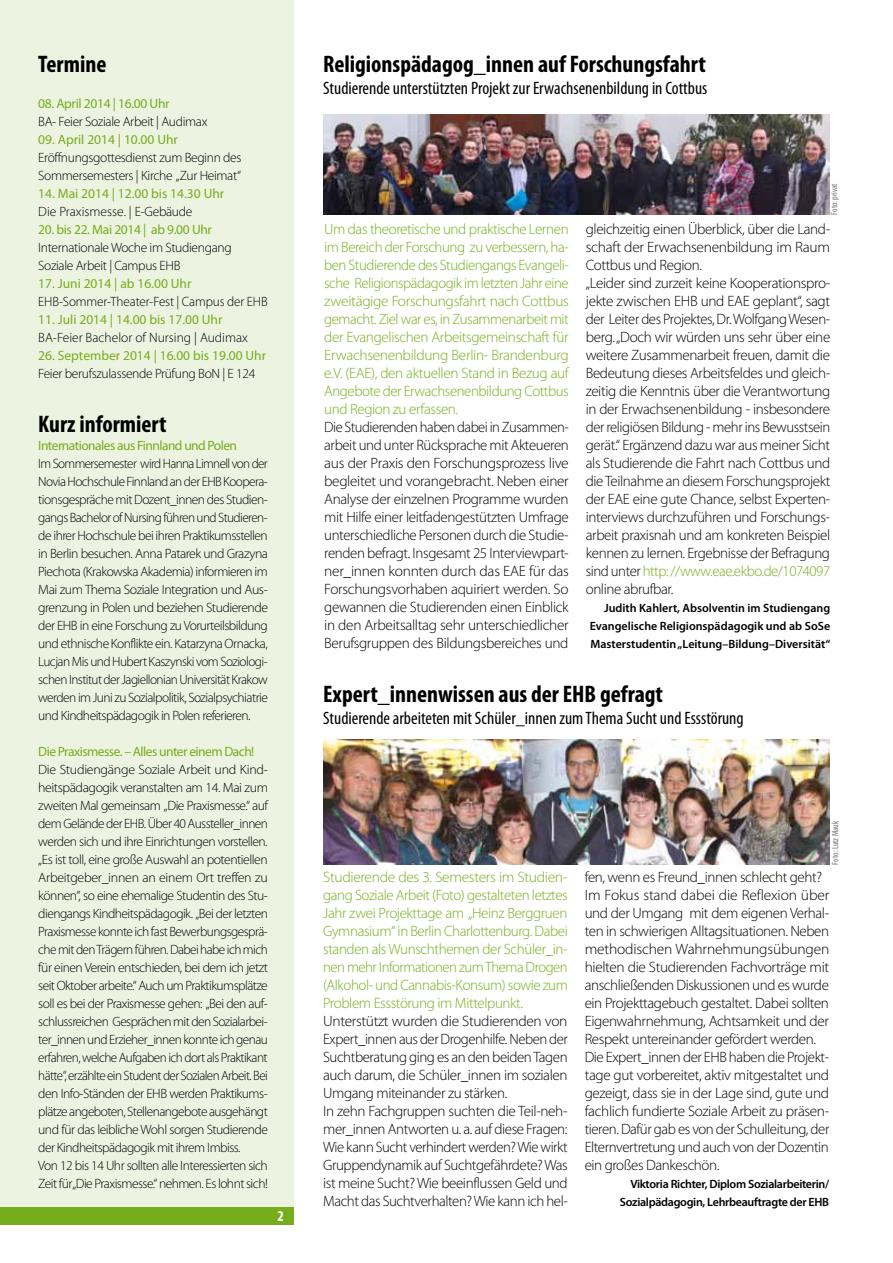
<style>
.page{position:relative;width:893px;height:1263px;background:#fff}
.page>*{position:absolute;margin:0;border:0;box-sizing:border-box;transform-origin:0 0}
.t1{font:700 condensed 24px "Myriad Pro";color:#000}
.t2{font:condensed 18px "Myriad Pro";color:#000}
.t3{font:300 15px/18px "Myriad Pro";letter-spacing:-.025em;color:#000}
.t4{font:300 15px/18px "Myriad Pro";letter-spacing:-.03em;color:#76ad1c;text-align:justify}
.t5{font:700 condensed 15px "Myriad Pro";color:#fff}
.t6{font:300 13.5px/18px "Myriad Pro";letter-spacing:-.04em;color:#000}
.t7{font:13.5px "Myriad Pro";color:#76ad1c}
.t8{font:13.5px "Myriad Pro";letter-spacing:-.025em;color:#76ad1c}
.t9{font:300 13.5px "Myriad Pro";color:#000}
.t10{font:300 13.5px "Myriad Pro";letter-spacing:-.005em;color:#000}
.t11{font:600 12px/18px "Myriad Pro";letter-spacing:-.025em;color:#000;text-align:justify}
.t12{font:condensed 9px "Myriad Pro";letter-spacing:-.005em;color:#707172}
.s1{color:#76ad1c}
</style>
<div class="page">
<div style="left:0;top:0;width:293px;height:1208px;background:#edf3e1"></div>
<div style="left:0;top:1208px;width:293px;height:17px;background:#76ad1c"></div>
<img style="left:323px;top:740px;width:506px;height:124px">
<img style="left:323px;top:115px;width:506px;height:100px">
<h1 class="t1" style="left:38px;top:49px;width:70px">Termine</h1>
<p class="t8" style="left:38px;top:95px;width:133px">08. April 2014 | 16.00 Uhr</p>
<p class="t6" style="left:38px;top:112px;width:171px">BA- Feier Soziale Arbeit | Audimax</p>
<p class="t7" style="left:38px;top:131px;width:141px">09. April 2014 | 10.00 Uhr</p>
<p class="t6" style="left:38px;top:148px;width:205px">Eröffnungsgottesdienst zum Beginn des<br>Sommersemesters | Kirche „Zur Heimat“</p>
<p class="t7" style="left:38px;top:185px;width:188px">14. Mai 2014 | 12.00 bis 14.30 Uhr</p>
<p class="t9" style="left:38px;top:203px;width:156px">Die Praxismesse. | E-Gebäude</p>
<p class="t8" style="left:38px;top:221px;width:175px">20. bis 22. Mai 2014 | ab 9.00 Uhr</p>
<p class="t6" style="left:38px;top:238px;width:195px">Internationale Woche im Studiengang<br>Soziale Arbeit | Campus EHB</p>
<p class="t7" style="left:38px;top:275px;width:155px">17. Juni 2014 | ab 16.00 Uhr</p>
<p class="t10" style="left:38px;top:293px;width:231px">EHB-Sommer-Theater-Fest | Campus der EHB</p>
<p class="t7" style="left:38px;top:311px;width:186px">11. Juli 2014 | 14.00 bis 17.00 Uhr</p>
<p class="t9" style="left:38px;top:329px;width:211px">BA-Feier Bachelor of Nursing | Audimax</p>
<p class="t7" style="left:38px;top:347px;width:229px">26. September 2014 | 16.00 bis 19.00 Uhr</p>
<p class="t6" style="left:38px;top:364px;width:218px">Feier berufszulassende Prüfung BoN | E 124</p>
<h1 class="t1" style="left:38px;top:409px;width:130px">Kurz informiert</h1>
<p class="t8" style="left:38px;top:437px;width:200px">Internationales aus Finnland und Polen</p>
<p class="t6" style="left:38px;top:454px;width:231px;text-align:justify">Im Sommersemester wird Hanna Limnell von der Novia Hochschule Finnland an der EHB Koopera&shy;tionsgespräche mit Dozent_innen des Studien&shy;gangs Bachelor of Nursing führen und Studieren&shy;de ihrer Hochschule bei ihren Praktikumsstellen in Berlin besuchen. Anna Patarek und Grazyna Piechota (Krakowska Akademia) informieren im Mai zum Thema Soziale Integration und Aus&shy;grenzung in Polen und beziehen Studierende der EHB in eine Forschung zu Vorurteilsbildung und ethnische Konflikte ein. Katarzyna Ornacka, Lucjan Mis und Hubert Kaszynski vom Soziologi&shy;schen Institut der Jagiellonian Universität Krakow werden im Juni zu Sozialpolitik, Sozialpsychiatrie und Kindheitspädagogik in Polen referieren.</p>
<p class="t8" style="left:38px;top:743px;width:218px">Die Praxismesse. – Alles unter einem Dach!</p>
<p class="t6" style="left:38px;top:760px;width:231px">Die Studiengänge Soziale Arbeit und Kind&shy;heitspädagogik veranstalten am 14. Mai zum zweiten Mal gemeinsam „Die Praxismesse.“ auf dem Gelände der EHB. Über 40 Aussteller_innen werden sich und ihre Einrichtungen vorstellen. „Es ist toll, eine große Auswahl an potentiellen Arbeitgeber_innen an einem Ort treffen zu können“, so eine ehemalige Studentin des Stu&shy;diengangs Kindheitspädagogik. „Bei der letzten Praxismesse konnte ich fast Bewerbungsgesprä&shy;che mit den Trägern führen. Dabei habe ich mich für einen Verein entschieden, bei dem ich jetzt seit Oktober arbeite.“ Auch um Praktikumsplätze soll es bei der Praxismesse gehen: „Bei den auf&shy;schlussreichen Gesprächen mit den Sozialarbei&shy;ter_innen und Erzieher_innen konnte ich genau erfahren, welche Aufgaben ich dort als Praktikant hätte“, erzählte ein Student der Sozialen Arbeit. Bei den Info-Ständen der EHB werden Praktikums&shy;plätze angeboten, Stellenangebote ausgehängt und für das leibliche Wohl sorgen Studierende der Kindheitspädagogik mit ihrem Imbiss.<br>Von 12 bis 14 Uhr sollten alle Interessierten sich Zeit für „Die Praxismesse.“ nehmen. Es lohnt sich!</p>
<p class="t5" style="left:277px;top:1207px;width:8px">2</p>
<h1 class="t1" style="left:323px;top:49px;width:384px">Religionspädagog_innen auf Forschungsfahrt</h1>
<p class="t2" style="left:323px;top:77px;width:386px">Studierende unterstützten Projekt zur Erwachsenenbildung in Cottbus</p>
<p class="t12" style="left:829px;top:215px;width:33px;rotate:-90deg">Foto: privat</p>
<p class="t4" style="left:324px;top:220px;width:246px">Um das theoretische und praktische Lernen im Bereich der Forschung zu verbessern, ha&shy;ben Studierende des Studiengangs Evangeli&shy;sche Religionspädagogik im letzten Jahr eine zweitägige Forschungsfahrt nach Cottbus gemacht. Ziel war es, in Zusammenarbeit mit der Evangelischen Arbeitsgemeinschaft für Erwachsenenbildung Berlin- Brandenburg e.V. (EAE), den aktuellen Stand in Bezug auf Angebote der Erwachsenenbildung Cottbus und Region zu erfassen.</p>
<p class="t3" style="left:324px;top:418px;width:246px;text-align:justify">Die Studierenden haben dabei in Zusammen&shy;arbeit und unter Rücksprache mit Akteueren aus der Praxis den Forschungsprozess live begleitet und vorangebracht. Neben einer Analyse der einzelnen Programme wurden mit Hilfe einer leitfadengestützten Umfrage unterschiedliche Personen durch die Studie&shy;renden befragt. Insgesamt 25 Interviewpart&shy;ner_innen konnten durch das EAE für das Forschungsvorhaben aquiriert werden. So gewannen die Studierenden einen Einblick in den Arbeitsalltag sehr unterschiedlicher Berufsgruppen des Bildungsbereiches und</p>
<p class="t3" style="left:586px;top:220px;width:246px">gleichzeitig einen Überblick, über die Land&shy;schaft der Erwachsenenbildung im Raum Cottbus und Region.<br>„Leider sind zurzeit keine Kooperationspro&shy;jekte zwischen EHB und EAE geplant“, sagt der Leiter des Projektes, Dr. Wolfgang Wesen&shy;berg. „Doch wir würden uns sehr über eine weitere Zusammenarbeit freuen, damit die Bedeutung dieses Arbeitsfeldes und gleich&shy;zeitig die Kenntnis über die Verantwortung in der Erwachsenenbildung - insbesondere der religiösen Bildung - mehr ins Bewusstsein gerät.“ Ergänzend dazu war aus meiner Sicht als Studierende die Fahrt nach Cottbus und die Teilnahme an diesem Forschungsprojekt der EAE eine gute Chance, selbst Experten&shy;interviews durchzuführen und Forschungs&shy;arbeit praxisnah und am konkreten Beispiel kennen zu lernen. Ergebnisse der Befragung sind unter <span class="s1">http: //www.eae.ekbo.de/1074097 </span>online abrufbar.</p>
<p class="t11" style="left:590px;top:599px;width:242px;text-indent:14px">Judith Kahlert, Absolventin im Studiengang Evangelische Religionspädagogik und ab SoSe Masterstudentin „Leitung–Bildung–Diversität“</p>
<h1 class="t1" style="left:323px;top:679px;width:341px">Expert_innenwissen aus der EHB gefragt</h1>
<p class="t2" style="left:323px;top:707px;width:422px">Studierende arbeiteten mit Schüler_innen zum Thema Sucht und Essstörung</p>
<p class="t12" style="left:830px;top:864px;width:45px;rotate:-90deg">Foto: Lutz Mauk</p>
<p class="t4" style="left:323px;top:868px;width:246px">Studierende des 3. Semesters im Studien&shy;gang Soziale Arbeit (Foto) gestalteten letztes Jahr zwei Projekttage am „Heinz Berggruen Gymnasium“ in Berlin Charlottenburg. Dabei standen als Wunschthemen der Schüler_in&shy;nen mehr Informationen zum Thema Drogen (Alkohol- und Cannabis-Konsum) sowie zum Problem Essstörung im Mittelpunkt.</p>
<p class="t3" style="left:323px;top:1012px;width:246px">Unterstützt wurden die Studierenden von Expert_innen aus der Drogenhilfe. Neben der Suchtberatung ging es an den beiden Tagen auch darum, die Schüler_innen im sozialen Umgang miteinander zu stärken.<br>In zehn Fachgruppen suchten die Teil-neh&shy;mer_innen Antworten u. a. auf diese Fragen:<br>Wie kann Sucht verhindert werden? Wie wirkt Gruppendynamik auf Suchtgefährdete? Was ist meine Sucht? Wie beeinflussen Geld und Macht das Suchtverhalten? Wie kann ich hel-</p>
<p class="t3" style="left:585px;top:868px;width:246px">fen, wenn es Freund_innen schlecht geht?<br>Im Fokus stand dabei die Reflexion über und der Umgang mit dem eigenen Verhal&shy;ten in schwierigen Alltagsituationen. Neben methodischen Wahrnehmungsübungen hielten die Studierenden Fachvorträge mit anschließenden Diskussionen und es wurde ein Projekttagebuch gestaltet. Dabei sollten Eigenwahrnehmung, Achtsamkeit und der Respekt untereinander gefördert werden.<br>Die Expert_innen der EHB haben die Projekt&shy;tage gut vorbereitet, aktiv mitgestaltet und gezeigt, dass sie in der Lage sind, gute und fachlich fundierte Soziale Arbeit zu präsen&shy;tieren. Dafür gab es von der Schulleitung, der Elternvertretung und auch von der Dozentin ein großes Dankeschön.</p>
<p class="t11" style="left:620px;top:1175px;width:211px;text-align:right">Viktoria Richter, Diplom Sozialarbeiterin/<br>Sozialpädagogin, Lehrbeauftragte der EHB</p>
</div>
